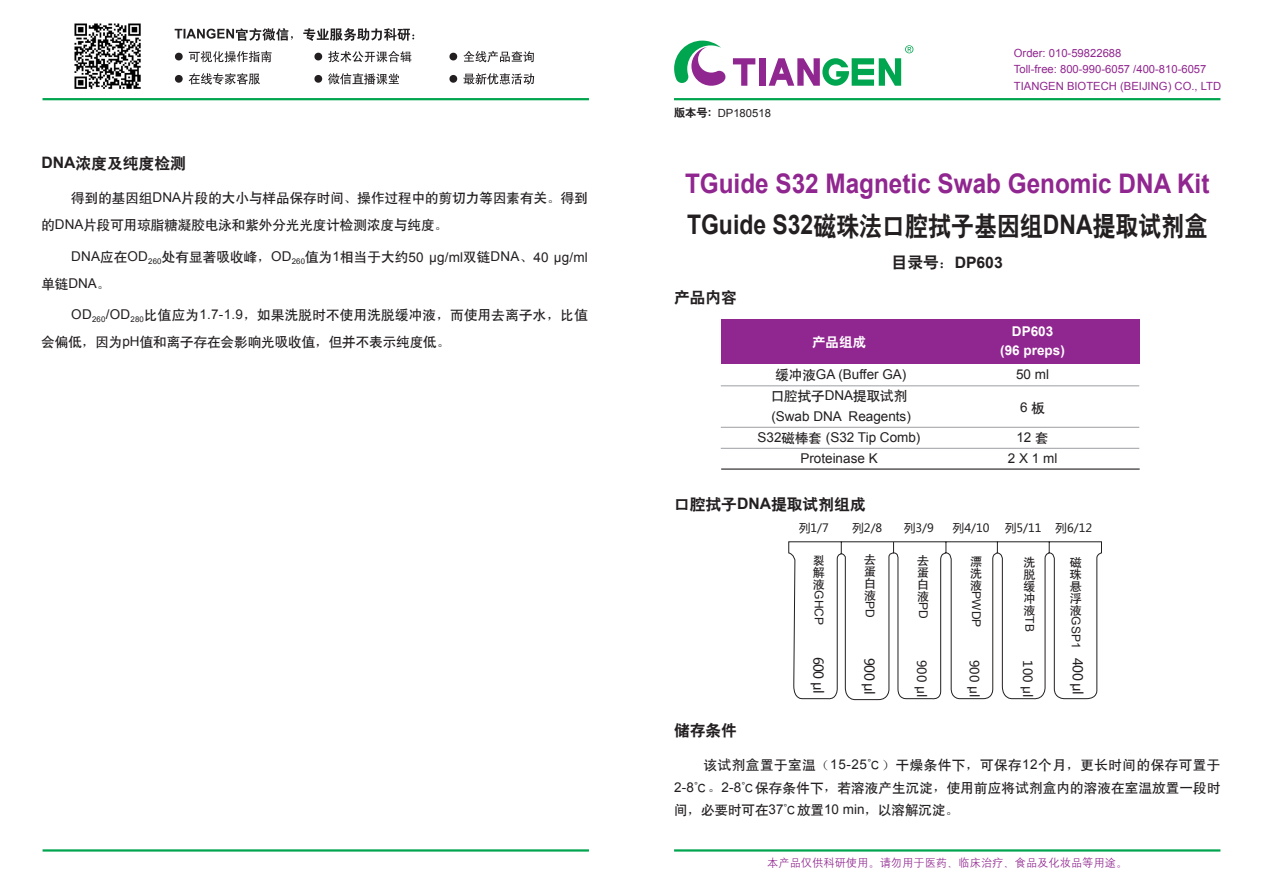
<style>
.page{position:relative;width:1263px;height:893px;background:#fff}
.page>*{position:absolute;margin:0;border:0;box-sizing:border-box;transform-origin:0 0}
.t1{font:700 27px "Arial";color:#90268f;scale:.9 1}
.t2{font:27px "H Yb 2 gj";color:#231f20;scale:.85 1}
.小标题{font:15.75px "H Yb 2 gj";color:#231f20}
.t3{font:700 15.75px "Arial";color:#231f20}
.正文{font:13.5px/27px "H Yb 1 gj";letter-spacing:.005em;color:#231f20}
.正文-2{font:13.5px/26.1px "Arial";color:#231f20}
.正文2{font:13.5px "Microsoft Ya Hei";letter-spacing:-.05em;color:#231f20}
.正文-3{font:700 13.5px "Arial";color:#fff}
.正文-4{font:13.5px "H Yb 2 gj";color:#fff}
.t4{font:12.6px "Microsoft Ya Hei";color:#231f20}
.正文2-2{font:12px/12px "H Yb 1 gj";color:#231f20;text-align:justify}
.正文2-3{font:12px "Arial";color:#231f20}
.t5{font:11.4px "Microsoft Ya Hei";color:#231f20}
.t6{font:11.25px/16.5px "Arial";color:#90268f}
.t7{font:11.25px "H Yg 2 gj";color:#90268f}
.t8{font:11.25px "Arial";color:#231f20}
.s1{font-family:"Arial";font-weight:700}
.s2{font-family:"Arial"}
.s3{font-family:"Sim Sun"}
.s4{font-family:"H Yb 1 gj"}
.s5{font-family:"H Yb 2 gj"}
.s6{font-weight:700}
.s7{font-family:"H Yb 2 gj";font-weight:400}
.s8{font-family:"Sim Sun";font-weight:400}
</style>
<div class="page">
<svg style="left:674px;top:41px;width:51px;height:45px"></svg>
<div style="left:760px;top:58px;width:6px;height:28px;background:#90268f"></div>
<svg style="left:733px;top:58px;width:22px;height:28px"></svg>
<svg style="left:769px;top:45px;width:144px;height:41px"></svg>
<hr style="left:674px;top:98px;width:546px;height:2px;background:#00a54f">
<hr style="left:43px;top:98px;width:546px;height:2px;background:#00a54f">
<hr style="left:674px;top:849px;width:546px;height:3px;background:#00a54f">
<hr style="left:43px;top:849px;width:546px;height:3px;background:#00a54f">
<img style="left:74px;top:23px;width:67px;height:66px">
<svg style="left:175px;top:73px;width:359px;height:12px"></svg>
<svg style="left:175px;top:51px;width:359px;height:11px"></svg>
<svg style="left:175px;top:28px;width:239px;height:13px"></svg>
<hr style="left:721px;top:448px;width:418px;height:1px;background:#a8a9ad">
<hr style="left:721px;top:468px;width:419px;height:2px;background:#231f20">
<div style="left:721px;top:320px;width:419px;height:44px;background:#90268f"></div>
<hr style="left:721px;top:385px;width:418px;height:1px;background:#a8a9ad">
<hr style="left:721px;top:427px;width:418px;height:1px;background:#a8a9ad">
<svg style="left:788px;top:385px;width:314px;height:315px"></svg>
<div style="left:1064px;top:545px;width:24px;height:101px;background:#fff"></div>
<p class="小标题" style="left:41px;top:156px;width:146px"><span class="s1">DNA</span>浓度及纯度检测</p>
<p class="正文" style="left:41px;top:185px;width:548px;text-indent:30px">得到的基因组<span class="s2">DNA</span>片段的大小与样品保存时间<span class="s3">、</span>操作过程中的剪切力等因素有关<span class="s3">。</span>得到的<span class="s2">DNA</span>片段可用琼脂糖凝胶电泳和紫外分光光度计检测浓度与纯度<span class="s3">。</span></p>
<p class="正文-2" style="left:41px;top:244px;width:548px;text-indent:30px">DNA<span class="s4">应在</span>OD<sub>260</sub><span class="s4">处有显著吸收峰</span><span class="s3">，</span>OD<sub>260</sub><span class="s4">值为</span>1<span class="s4">相当于大约</span>50 μg/ml<span class="s4">双链</span>DNA<span class="s3">、</span>40 μg/ml<span class="s4">单链</span>DNA<span class="s3">。</span></p>
<p class="正文" style="left:41px;top:302px;width:548px;text-indent:30px"><span class="s2">OD</span><sub>260</sub><span class="s2">/OD</span><sub>280</sub>比值应为<span class="s2">1.7-1.9</span><span class="s3">，</span>如果洗脱时不使用洗脱缓冲液<span class="s3">，</span>而使用去离子水<span class="s3">，</span>比值会偏低<span class="s3">，</span>因为<span class="s2">pH</span>值和离子存在会影响光吸收值<span class="s3">，</span>但并不表示纯度低<span class="s3">。</span></p>
<p class="t8" style="left:674px;top:106px;width:98px"><span class="s5">版本号</span><span class="s6">:</span> DP180518</p>
<p class="t6" style="left:1014px;top:45px;width:209px">Order: 010-59822688<br>Toll-free: 800-990-6057 /400-810-6057<br>TIANGEN BIOTECH (BEIJING) CO., LTD</p>
<p class="t1" style="left:685px;top:166px;width:584px">TGuide S32 Magnetic Swab Genomic DNA Kit</p>
<p class="t2" style="left:687px;top:212px;width:614px"><span class="s1">TGuide S32</span>磁珠法口腔拭子基因组<span class="s1">DNA</span>提取试剂盒</p>
<p class="t3" style="left:892px;top:252px;width:113px"><span class="s7">目录号</span><span class="s8">：</span>DP603</p>
<p class="小标题" style="left:674px;top:289px;width:64px">产品内容</p>
<p class="正文-4" style="left:812px;top:336px;width:55px">产品组成</p>
<p class="正文-3" style="left:1012px;top:322px;width:43px">DP603</p>
<p class="正文-3" style="left:1000px;top:342px;width:66px">(96 preps)</p>
<p class="正文-2" style="left:775px;top:362px;width:133px"><span class="s4">缓冲液</span>GA (Buffer GA)</p>
<p class="正文-2" style="left:1016px;top:362px;width:35px">50 ml</p>
<p class="正文" style="left:771px;top:383px;width:138px">口腔拭子<span class="s2">DNA</span>提取试剂</p>
<p class="正文-2" style="left:771px;top:404px;width:141px">(Swab DNA Reagents)</p>
<p class="正文-2" style="left:1020px;top:395px;width:26px">6 <span class="s4">板</span></p>
<p class="正文-2" style="left:758px;top:425px;width:164px">S32<span class="s4">磁棒套</span> (S32 Tip Comb)</p>
<p class="正文-2" style="left:1016px;top:425px;width:34px">12 <span class="s4">套</span></p>
<p class="正文-2" style="left:800px;top:446px;width:79px">Proteinase K</p>
<p class="正文-2" style="left:1008px;top:446px;width:51px">2 X 1 ml</p>
<p class="小标题" style="left:674px;top:496px;width:193px">口腔拭子<span class="s1">DNA</span>提取试剂组成</p>
<p class="t5" style="left:799px;top:521px;width:31px">列1/7</p>
<p class="t5" style="left:852px;top:521px;width:31px">列2/8</p>
<p class="t5" style="left:904px;top:521px;width:31px">列3/9</p>
<p class="t5" style="left:953px;top:521px;width:38px">列4/10</p>
<p class="t5" style="left:1005px;top:521px;width:89px">列5/11 列6/12</p>
<p class="正文2-2" style="left:813px;top:554px;width:13px">裂解液</p>
<p class="正文2-3" style="left:827px;top:590px;width:36px;rotate:90deg">GHCP</p>
<p class="正文2-2" style="left:864px;top:553px;width:13px">去蛋白液</p>
<p class="正文2-3" style="left:878px;top:601px;width:18px;rotate:90deg">PD</p>
<p class="正文2-2" style="left:917px;top:554px;width:13px">去蛋白液</p>
<p class="正文2-3" style="left:931px;top:602px;width:18px;rotate:90deg">PD</p>
<p class="正文2-2" style="left:970px;top:555px;width:13px">漂洗液</p>
<p class="正文2-3" style="left:984px;top:591px;width:37px;rotate:90deg">PWDP</p>
<p class="正文2-2" style="left:1023px;top:556px;width:13px">洗脱缓冲液</p>
<p class="正文2-3" style="left:1037px;top:616px;width:17px;rotate:90deg">TB</p>
<p class="正文2-2" style="left:1070px;top:556px;width:13px">磁珠悬浮液</p>
<p class="正文2-3" style="left:1084px;top:616px;width:34px;rotate:90deg">GSP1</p>
<p class="正文2" style="left:827px;top:657px;width:38px;rotate:90deg">600 μl</p>
<p class="正文2" style="left:878px;top:658px;width:38px;rotate:90deg">900 μl</p>
<p class="正文2" style="left:1087px;top:658px;width:38px;rotate:90deg">400 μl</p>
<p class="t4" style="left:930px;top:660px;width:39px;rotate:90deg">900 μl</p>
<p class="t4" style="left:983px;top:660px;width:39px;rotate:90deg">900 μl</p>
<p class="t4" style="left:1036px;top:660px;width:39px;rotate:90deg">100 μl</p>
<p class="小标题" style="left:674px;top:722px;width:64px">储存条件</p>
<p class="正文" style="left:674px;top:754px;width:548px;line-height:22.5px;text-align:justify;text-indent:30px">该试剂盒置于室温<span class="s3">（</span><span class="s2">15-25</span>℃<span class="s3">）</span>干燥条件下<span class="s3">，</span>可保存<span class="s2">12</span>个月<span class="s3">，</span>更长时间的保存可置于<span class="s2">2-8</span>℃<span class="s3">。</span><span class="s2">2-8</span>℃保存条件下<span class="s3">，</span>若溶液产生沉淀<span class="s3">，</span>使用前应将试剂盒内的溶液在室温放置一段时间<span class="s3">，</span>必要时可在<span class="s2">37</span>℃放置<span class="s2">10 min</span><span class="s3">，</span>以溶解沉淀<span class="s3">。</span></p>
<p class="t7" style="left:767px;top:857px;width:361px">本产品仅供科研使用。请勿用于医药、临床治疗、食品及化妆品等用途。</p>
</div>
